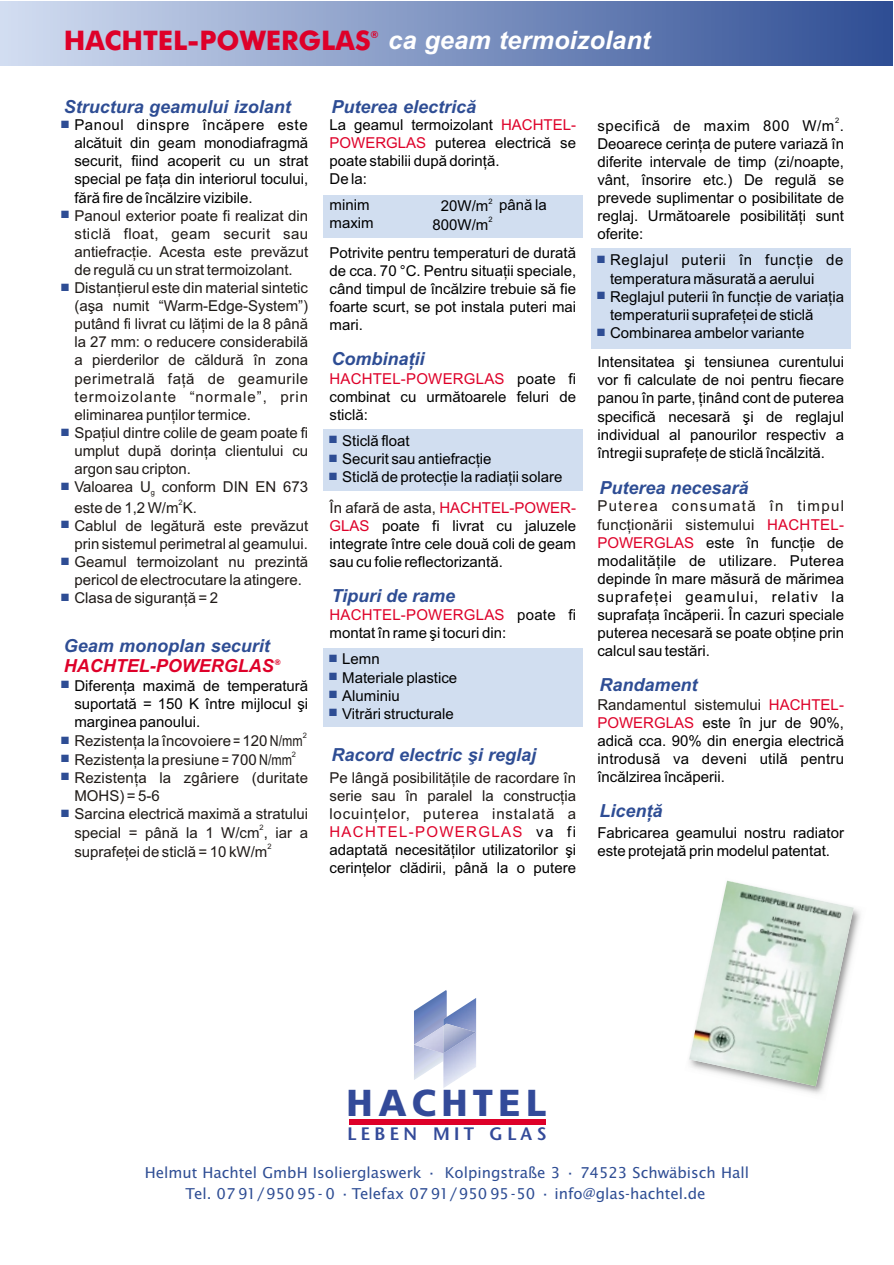
<style>
.page{position:relative;width:894px;height:1265px;background:#fff}
.page>*{position:absolute;margin:0;border:0;box-sizing:border-box;transform-origin:0 0}
.t1{font:700 37.5px "Frutiger 55 Roman";letter-spacing:.13em;color:#334a99}
.t2{font:700 27px "Futura Md BT";color:#de0029}
.t3{font:italic 700 25.5px "Arial";color:#fff}
.t4{font:italic 700 18px "Arial";color:#2e4d94}
.t5{font:italic 700 18px "Arial";color:#de0029}
.t6{font:600 18px "Stone Sans";letter-spacing:.23em;color:#334a99}
.t7{font:15px/18.1px "Arial";color:#000;text-align:justify}
.t8{font:15px/18.1px "Arial";color:#1f1a17}
.t9{font:15px/21px "Lucida Sans";color:#2e4d94;text-align:center}
.t10{font:15px "Arial";color:#de0029}
.t11{font:700 9.75px "Futura Md BT";color:#de0029}
.t12{font:italic 700 7.8px "Futura Md BT";color:#de0029}
.t13{font:7.5px "Arial";color:#1f1a17}
.t14{font:7.5px "Arial";color:#000}
.s1{color:#de0029}
.s2{color:#1f1a17}
.s3{font-family:"Arial Narrow"}
.s4{color:#000}
</style>
<div class="page">
<div style="left:0;top:2px;width:893px;height:63px;background:linear-gradient(to right,#d2ddf1,#2e4d94)"></div>
<div style="left:323px;top:429px;width:260px;height:62px;background:#d1def0"></div>
<div style="left:591px;top:248px;width:259px;height:100px;background:#d1def0"></div>
<div style="left:323px;top:647px;width:260px;height:79px;background:#d1def0"></div>
<div style="left:323px;top:195px;width:260px;height:42px;background:#d1def0"></div>
<div style="left:349px;top:1119px;width:197px;height:5px;background:#de0029"></div>
<img style="left:443px;top:998px;width:33px;height:90px">
<img style="left:447px;top:1023px;width:29px;height:9px">
<img style="left:447px;top:1032px;width:29px;height:21px">
<svg style="left:414px;top:990px;width:33px;height:90px"></svg>
<svg style="left:780px;top:909px;width:81px;height:185px"></svg>
<img style="left:689px;top:880px;width:165px;height:206px">
<h2 class="t2" style="left:64px;top:29px;width:308px">HACHTEL-POWERGLAS</h2>
<p class="t11" style="left:371px;top:30px;width:10px">®</p>
<h3 class="t3" style="left:388px;top:31px;width:264px">ca geam termoizolant</h3>
<p class="t4" style="left:64px;top:99px;width:229px">Structura geamului izolant</p>
<p class="t4" style="left:332px;top:99px;width:146px">Puterea electricã</p>
<p class="t14" style="left:835px;top:118px;width:6px">2</p>
<p class="t7" style="left:597px;top:118px;width:248px">specificã de maxim 800 W/m .<br>Deoarece cerinþa de putere variazã în diferite intervale de timp (zi/noapte, vânt, însorire etc.) De regulã se prevede suplimentar o posibilitate de reglaj. Urmãtoarele posibilitãþi sunt oferite:</p>
<p class="t10" style="left:501px;top:119px;width:77px">HACHTEL-</p>
<p class="t7" style="left:74px;top:117px;width:235px">Panoul dinspre încãpere este alcãtuit din geam monodiafragmã securit, fiind acoperit cu un strat special pe faþa din interiorul tocului, fãrã fire de încãlzire vizibile.</p>
<p class="t8" style="left:74px;top:208px;width:235px">Panoul exterior poate fi realizat din sticlã float, geam securit sau antiefracþie. Acesta este prevãzut de regulã cu un strat termoizolant.<br>Distanþierul este din material sintetic (aºa numit “Warm-Edge-System”) putând fi livrat cu lãþimi de la 8 pânã la 27 mm: o reducere considerabilã a pierderilor de cãldurã în zona perimetralã faþã de geamurile termoizolante “normale”, prin eliminarea punþilor termice.<br>Spaþiul dintre colile de geam poate fi umplut dupã dorinþa clientului cu argon sau cripton.<br>Valoarea U conform DIN EN 673</p>
<p class="t13" style="left:151px;top:490px;width:6px">g</p>
<p class="t13" style="left:179px;top:499px;width:6px">2</p>
<p class="t8" style="left:74px;top:499px;width:235px">este de 1,2 W/m K.<br>Cablul de legãturã este prevãzut prin sistemul perimetral al geamului.<br>Geamul termoizolant nu prezintã pericol de electrocutare la atingere.<br>Clasa de siguranþã = 2</p>
<p class="t7" style="left:330px;top:117px;width:165px">La geamul termoizolant</p>
<p class="t7" style="left:435px;top:135px;width:142px">puterea electricã se</p>
<p class="t7" style="left:330px;top:153px;width:172px">poate stabilii dupã dorinþã.</p>
<p class="t7" style="left:330px;top:171px;width:39px">De la:</p>
<p class="t10" style="left:330px;top:137px;width:98px">POWERGLAS</p>
<p class="t14" style="left:488px;top:198px;width:6px">2</p>
<p class="t7" style="left:330px;top:197px;width:42px">minim</p>
<p class="t7" style="left:499px;top:197px;width:49px">pânã la</p>
<p class="t7" style="left:330px;top:215px;width:46px">maxim</p>
<p class="t7" style="left:441px;top:198px;width:49px">20W/m</p>
<p class="t14" style="left:488px;top:217px;width:6px">2</p>
<p class="t7" style="left:433px;top:217px;width:57px">800W/m</p>
<p class="t7" style="left:330px;top:244px;width:248px">Potrivite pentru temperaturi de duratã de cca. 70 °C. Pentru situaþii speciale, când timpul de încãlzire trebuie sã fie foarte scurt, se pot instala puteri mai mari.</p>
<p class="t7" style="left:610px;top:252px;width:235px;text-align:left">Reglajul puterii în funcþie de temperatura mãsuratã a aerului Reglajul puterii în funcþie de variaþia temperaturii suprafeþei de sticlã Combinarea ambelor variante</p>
<p class="t4" style="left:332px;top:351px;width:94px">Combinaþii</p>
<p class="t7" style="left:597px;top:354px;width:248px">Intensitatea ºi tensiunea curentului vor fi calculate de noi pentru fiecare panou în parte, þinând cont de puterea specificã necesarã ºi de reglajul individual al panourilor respectiv a întregii suprafeþe de sticlã încãlzitã.</p>
<p class="t7" style="left:330px;top:371px;width:248px"><span class="s1">HACHTEL-POWERGLAS</span> poate fi combinat cu urmãtoarele feluri de sticlã:</p>
<p class="t7" style="left:342px;top:433px;width:222px;text-align:left">Sticlã float<br>Securit sau antiefracþie<br>Sticlã de protecþie la radiaþii solare</p>
<p class="t7" style="left:330px;top:500px;width:248px"><span class="s2">În afarã de asta,</span> <span class="s1">HACHTEL-POWER-GLAS</span> poate fi livrat cu jaluzele integrate între cele douã coli de geam sau cu folie reflectorizantã.</p>
<p class="t7" style="left:597px;top:498px;width:248px"><span class="s2">Puterea consumatã în timpul funcþionãrii sistemului</span> <span class="s1">HACHTEL-POWERGLAS</span> este în funcþie de modalitãþile de utilizare. Puterea depinde în mare mãsurã de mãrimea suprafeþei geamului, relativ la suprafaþa încãperii. În cazuri speciale puterea necesarã se poate obþine prin calcul sau testãri.</p>
<p class="t4" style="left:600px;top:480px;width:151px">Puterea necesarã</p>
<p class="t4" style="left:332px;top:588px;width:125px">Tipuri de rame</p>
<p class="t7" style="left:330px;top:606px;width:248px"><span class="s1">HACHTEL-POWERGLAS</span> poate fi montat în rame ºi tocuri din:</p>
<p class="t7" style="left:342px;top:651px;width:117px;text-align:left">Lemn<br>Materiale plastice<br>Aluminiu<br>Vitrãri structurale</p>
<p class="t4" style="left:64px;top:638px;width:208px">Geam monoplan securit</p>
<p class="t7" style="left:74px;top:677px;width:235px">Diferenþa maximã de temperaturã suportatã = 150 K între mijlocul ºi marginea panoului.</p>
<p class="t13" style="left:303px;top:733px;width:6px">2</p>
<p class="t8" style="left:74px;top:733px;width:230px">Rezistenþa la încovoiere <span class="s3">=</span> 120 <span class="s3">N/mm</span></p>
<p class="t13" style="left:292px;top:751px;width:6px">2</p>
<p class="t8" style="left:74px;top:751px;width:235px">Rezistenþa la presiune <span class="s3">=</span> 700 <span class="s3">N/mm<br></span>Rezistenþa la zgâriere (duritate<br>MOHS) = 5-6<br>Sarcina electricã maximã a stratului</p>
<p class="t13" style="left:260px;top:825px;width:6px">2</p>
<p class="t8" style="left:74px;top:825px;width:235px">special = pânã la 1 W/cm , iar a</p>
<p class="t13" style="left:267px;top:843px;width:6px">2</p>
<p class="t8" style="left:74px;top:843px;width:195px">suprafeþei de sticlã = 10 kW/m</p>
<p class="t5" style="left:64px;top:659px;width:212px">HACHTEL-POWERGLAS</p>
<p class="t12" style="left:275px;top:659px;width:8px">®</p>
<p class="t4" style="left:600px;top:678px;width:100px">Randament</p>
<p class="t7" style="left:597px;top:697px;width:248px"><span class="s2">Randamentul sistemului</span> <span class="s1">HACHTEL-POWERGLAS</span> este în jur de 90%, adicã cca. 90% din energia electricã introdusã va deveni utilã pentru încãlzirea încãperii.</p>
<p class="t4" style="left:332px;top:747px;width:206px">Racord electric ºi reglaj</p>
<p class="t8" style="left:330px;top:769px;width:248px;text-align:justify">Pe lângã posibilitãþile de racordare în serie sau în paralel la construcþia locuinþelor, puterea instalatã a <span class="s1">HACHTEL-POWERGLAS</span> <span class="s4">va fi adaptatã necesitãþilor utilizatorilor ºi cerinþelor clãdirii, pânã la o putere</span></p>
<p class="t4" style="left:600px;top:804px;width:65px">Licenþã</p>
<p class="t7" style="left:597px;top:824px;width:248px">Fabricarea geamului nostru radiator este protejatã prin modelul patentat.</p>
<h1 class="t1" style="left:347px;top:1087px;width:202px">HACHTEL</h1>
<p class="t6" style="left:347px;top:1126px;width:201px">LEBEN MIT GLAS</p>
<p class="t9" style="left:145px;top:1163px;width:606px">Helmut Hachtel GmbH Isolierglaswerk · Kolpingstraße 3 · 74523 Schwäbisch Hall<br>Tel. 07 91/950 95- 0 ·Telefax 07 91/950 95-50 · info@glas-hachtel.de</p>
</div>
